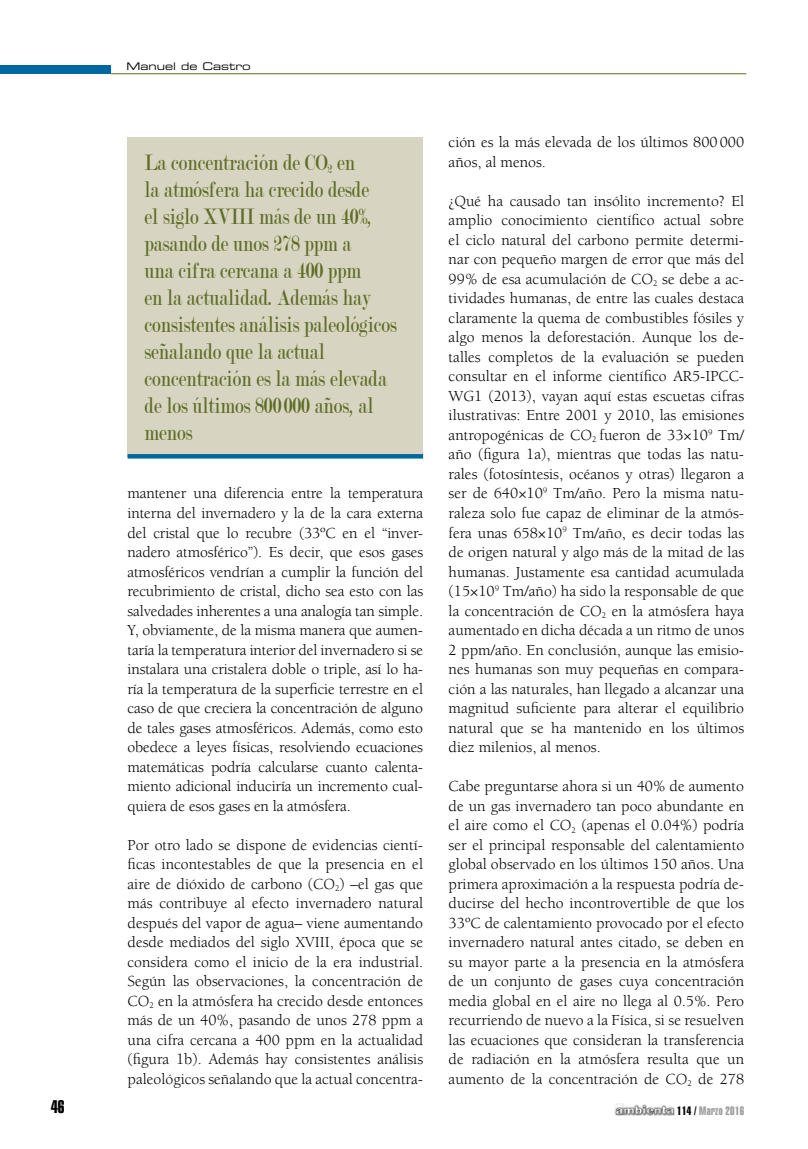
<style>
.page{position:relative;width:808px;height:1149px;background:#fff}
.page>*{position:absolute;margin:0;border:0;box-sizing:border-box;transform-origin:0 0}
.t1{font:24px/27px "Modern";color:#5f6d27;scale:.8 1}
.t2{font:18px "Helvetica LT Std Extra Comp";color:#000}
.t3{font:15.75px/19.5px "Berkeley Std";color:#000;text-align:justify}
.t4{font:12px "Helvetica LT Std Extra Comp";letter-spacing:.025em;color:#9c9e9f}
.t5{font:10.5px "Eurostile LT Std Ex 2";color:#000}
.s1{color:#000}
</style>
<div class="page">
<div style="left:0;top:65px;width:111px;height:9px;background:#00689e"></div>
<hr style="left:111px;top:73px;width:635px;height:1px;background:#5f6d27">
<img style="left:614px;top:1103px;width:61px;height:13px">
<div style="left:128px;top:137px;width:295px;height:319px;background:#d7d5c1"></div>
<svg style="left:128px;top:454px;width:295px;height:4px"></svg>
<p class="t5" style="left:126px;top:59px;width:126px">Manuel de Castro</p>
<p class="t1" style="left:145px;top:149px;width:317px">La concentración de CO<sub>2</sub> en<br>la atmósfera ha crecido desde<br>el siglo XVIII más de un 40%, pasando de unos 278 ppm a<br>una cifra cercana a 400 ppm<br>en la actualidad. Además hay consistentes análisis paleológicos señalando que la actual concentración es la más elevada de los últimos 800 000 años, al menos</p>
<p class="t3" style="left:128px;top:484px;width:297px">mantener una diferencia entre la temperatura interna del invernadero y la de la cara externa del cristal que lo recubre (33ºC en el “inver&shy;nadero atmosférico”). Es decir, que esos gases atmosféricos vendrían a cumplir la función del recubrimiento de cristal, dicho sea esto con las salvedades inherentes a una analogía tan simple.<br>Y, obviamente, de la misma manera que aumen&shy;taría la temperatura interior del invernadero si se instalara una cristalera doble o triple, así lo ha&shy;ría la temperatura de la superficie terrestre en el caso de que creciera la concentración de alguno de tales gases atmosféricos. Además, como esto obedece a leyes físicas, resolviendo ecuaciones matemáticas podría calcularse cuanto calenta&shy;miento adicional induciría un incremento cual&shy;quiera de esos gases en la atmósfera.</p>
<p class="t3" style="left:128px;top:835px;width:297px">Por otro lado se dispone de evidencias cientí&shy;ficas incontestables de que la presencia en el aire de dióxido de carbono (CO<sub>2</sub>) –el gas que más contribuye al efecto invernadero natural después del vapor de agua– viene aumentando desde mediados del siglo XVIII, época que se considera como el inicio de la era industrial.<br>Según las observaciones, la concentración de CO<sub>2</sub> en la atmósfera ha crecido desde entonces más de un 40%, pasando de unos 278 ppm a una cifra cercana a 400 ppm en la actualidad (figura 1b). Además hay consistentes análisis paleológicos señalando que la actual concentra-</p>
<p class="t3" style="left:449px;top:133px;width:297px">ción es la más elevada de los últimos 800000 años, al menos.</p>
<p class="t3" style="left:449px;top:191px;width:297px">¿Qué ha causado tan insólito incremento? El amplio conocimiento científico actual sobre el ciclo natural del carbono permite determi&shy;nar con pequeño margen de error que más del 99% de esa acumulación de CO<sub>2</sub> se debe a ac&shy;tividades humanas, de entre las cuales destaca claramente la quema de combustibles fósiles y algo menos la deforestación. Aunque los de&shy;talles completos de la evaluación se pueden consultar en el informe científico AR5-IPCC-WG1 (2013), vayan aquí estas escuetas cifras ilustrativas: Entre 2001 y 2010, las emisiones antropogénicas de CO<sub>2</sub> fueron de 33×10<sup>9</sup> Tm/ año (figura 1a), mientras que todas las natu&shy;rales (fotosíntesis, océanos y otras) llegaron a ser de 640×10<sup>9</sup> Tm/año. Pero la misma natu&shy;raleza solo fue capaz de eliminar de la atmós&shy;fera unas 658×10<sup>9</sup> Tm/año, es decir todas las de origen natural y algo más de la mitad de las humanas. Justamente esa cantidad acumulada (15×10<sup>9</sup> Tm/año) ha sido la responsable de que la concentración de CO<sub>2</sub> en la atmósfera haya aumentado en dicha década a un ritmo de unos 2 ppm/año. En conclusión, aunque las emisio&shy;nes humanas son muy pequeñas en compara&shy;ción a las naturales, han llegado a alcanzar una magnitud suficiente para alterar el equilibrio natural que se ha mantenido en los últimos diez milenios, al menos.</p>
<p class="t3" style="left:449px;top:776px;width:297px">Cabe preguntarse ahora si un 40% de aumento de un gas invernadero tan poco abundante en el aire como el CO<sub>2</sub> (apenas el 0.04%) podría ser el principal responsable del calentamiento global observado en los últimos 150 años. Una primera aproximación a la respuesta podría de&shy;ducirse del hecho incontrovertible de que los 33ºC de calentamiento provocado por el efecto invernadero natural antes citado, se deben en su mayor parte a la presencia en la atmósfera de un conjunto de gases cuya concentración media global en el aire no llega al 0.5%. Pero recurriendo de nuevo a la Física, si se resuelven las ecuaciones que consideran la transferencia de radiación en la atmósfera resulta que un aumento de la concentración de CO<sub>2</sub> de 278</p>
<p class="t2" style="left:51px;top:1095px;width:15px">46</p>
<p class="t4" style="left:677px;top:1103px;width:68px"><span class="s1">114 /</span> Marzo 2016</p>
</div>
